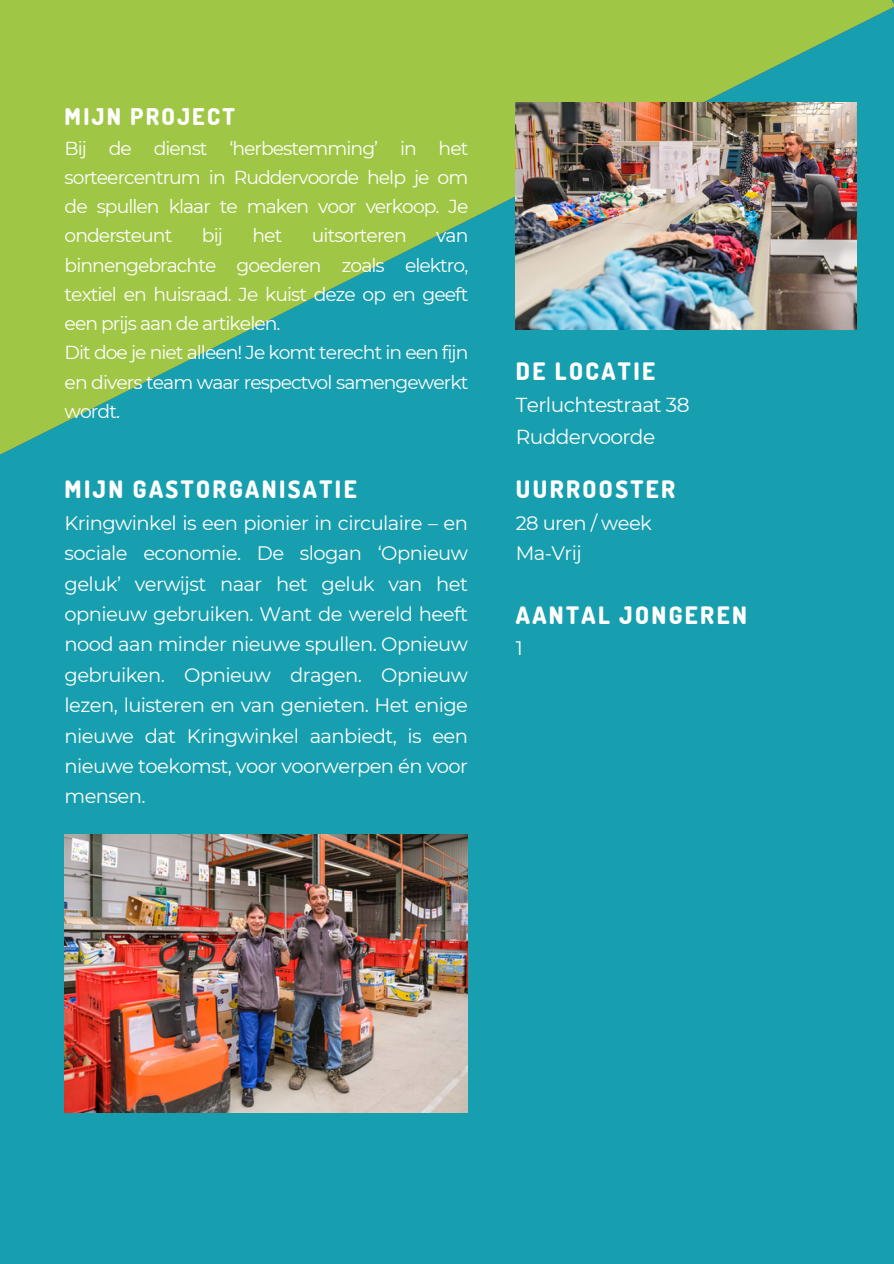
<style>
.page{position:relative;width:894px;height:1264px;background:#fff}
.page>*{position:absolute;margin:0;border:0;box-sizing:border-box;transform-origin:0 0}
.t1{font:800 24px "Dosis";letter-spacing:.1em;color:#fff}
.t2{font:800 23.1px "Dosis";letter-spacing:.1em;color:#fff}
.t3{font:20.25px/31.5px "Montserrat";letter-spacing:-.03em;color:#fff}
.t4{font:19.5px/30.3px "Montserrat";letter-spacing:-.03em;color:#fff;text-align:justify}
.t5{font:18.75px/29.2px "Montserrat";letter-spacing:-.05em;color:#fff;text-align:justify}
</style>
<div class="page">
<div style="left:0;top:0;width:893px;height:1263px;background:#179faf"></div>
<svg style="left:0;top:0;width:893px;height:454px;fill:#a0c645"></svg>
<img style="left:65px;top:834px;width:402px;height:278px">
<img style="left:515px;top:102px;width:341px;height:228px">
<p class="t2" style="left:65px;top:102px;width:172px">MIJN PROJECT</p>
<p class="t5" style="left:65px;top:133px;width:405px">Bij de dienst ‘herbestemming’ in het sorteercentrum in Ruddervoorde help je om de spullen klaar te maken voor verkoop. Je ondersteunt</p>
<p class="t5" style="left:202px;top:221px;width:23px">bij</p>
<p class="t5" style="left:252px;top:221px;width:31px">het</p>
<p class="t5" style="left:312px;top:221px;width:96px">uitsorteren</p>
<p class="t5" style="left:65px;top:221px;width:405px;text-align:left;text-indent:371px">van binnengebrachte goederen zoals elektro, textiel en huisraad. Je kuist deze op en geeft een prijs aan de artikelen.<br>Dit doe je niet alleen! Je komt terecht in een fijn en divers team waar respectvol samengewerkt wordt.</p>
<p class="t1" style="left:65px;top:473px;width:293px">MIJN GASTORGANISATIE</p>
<p class="t4" style="left:65px;top:507px;width:405px">Kringwinkel is een pionier in circulaire – en sociale economie. De slogan ‘Opnieuw geluk’ verwijst naar het geluk van het opnieuw gebruiken. Want de wereld heeft nood aan minder nieuwe spullen. Opnieuw gebruiken. Opnieuw dragen. Opnieuw lezen, luisteren en van genieten. Het enige nieuwe dat Kringwinkel aanbiedt, is een nieuwe toekomst, voor voorwerpen én voor mensen.</p>
<p class="t1" style="left:515px;top:355px;width:141px">DE LOCATIE</p>
<p class="t3" style="left:515px;top:389px;width:175px">Terluchtestraat 38<br>Ruddervoorde</p>
<p class="t1" style="left:515px;top:473px;width:161px">UURROOSTER</p>
<p class="t4" style="left:515px;top:507px;width:138px">28 uren / week<br>Ma-Vrij</p>
<p class="t1" style="left:515px;top:599px;width:232px">AANTAL JONGEREN</p>
<p class="t4" style="left:515px;top:633px;width:9px">1</p>
</div>
